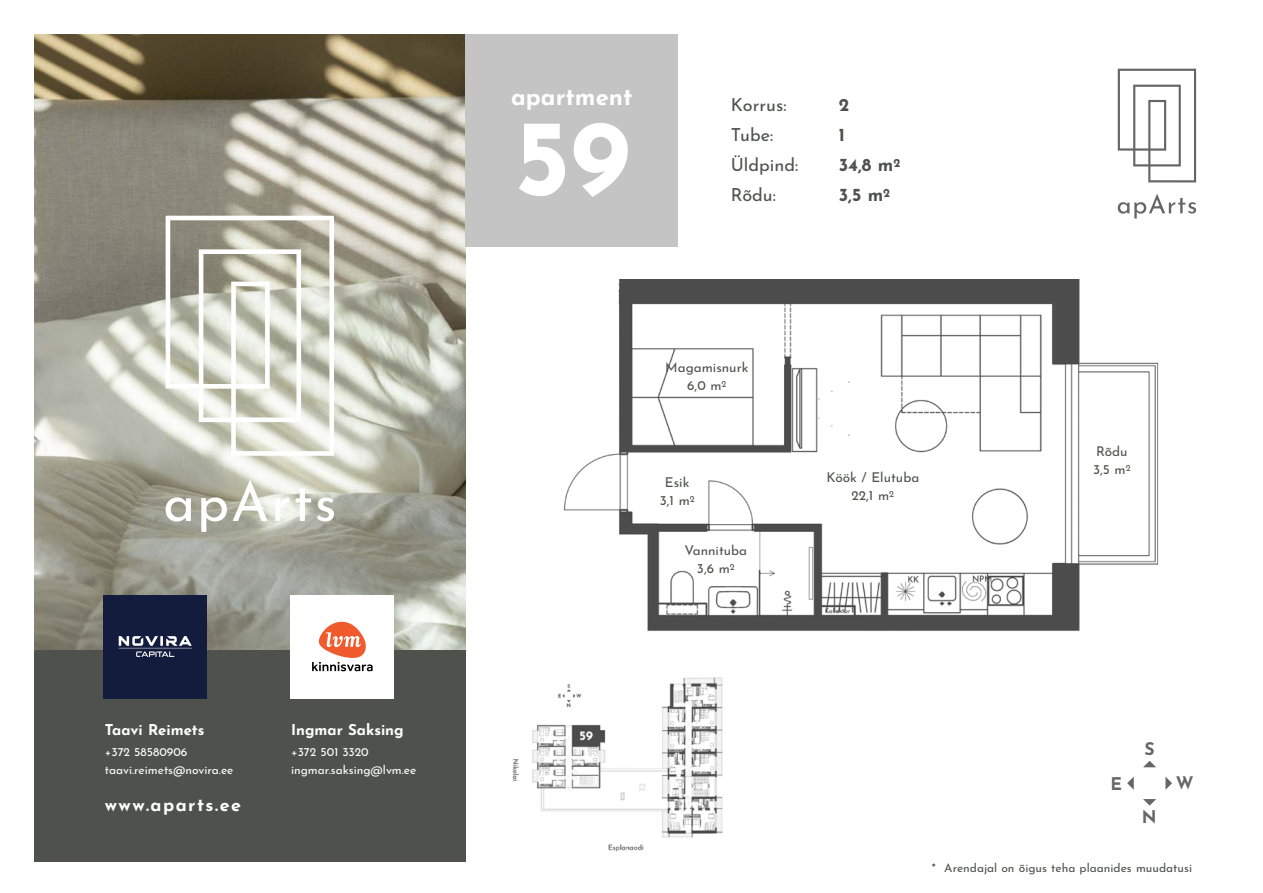
<style>
.page{position:relative;width:1263px;height:893px;background:#fff}
.page>*{position:absolute;margin:0;border:0;box-sizing:border-box;transform-origin:0 0}
.t1{font:700 108px "Josefin Sans";color:#fff}
.t2{font:700 24px "Josefin Sans";color:#fff}
.t3{font:18px "Josefin Sans";color:#4f524c}
.t4{font:700 18px "Josefin Sans";letter-spacing:.08em;color:#fff}
.t5{font:700 18px "Josefin Sans";color:#4f524c}
.t6{font:700 17.4px "Josefin Sans";color:#666}
.t7{font:700 15px "Josefin Sans";color:#fff}
.t8{font:13.5px/18px "Josefin Sans";color:#4f524c;text-align:center}
.t9{font:12px/18px "Josefin Sans";color:#fff}
.t10{font:12px "Josefin Sans";color:#4f524c}
</style>
<div class="page">
<div style="left:34px;top:649px;width:432px;height:213px;background:#4f524c"></div>
<img style="left:34px;top:34px;width:432px;height:615px">
<svg style="left:166px;top:497px;width:25px;height:24px"></svg>
<svg style="left:201px;top:497px;width:26px;height:35px"></svg>
<svg style="left:233px;top:480px;width:35px;height:41px"></svg>
<svg style="left:275px;top:497px;width:14px;height:24px"></svg>
<svg style="left:296px;top:488px;width:15px;height:33px"></svg>
<svg style="left:317px;top:497px;width:17px;height:24px"></svg>
<svg style="left:166px;top:216px;width:168px;height:240px"></svg>
<svg style="left:1127px;top:761px;width:45px;height:45px"></svg>
<div style="left:291px;top:595px;width:103px;height:103px;background:#fff"></div>
<svg style="left:312px;top:621px;width:61px;height:50px"></svg>
<div style="left:103px;top:595px;width:104px;height:103px;background:#131c3d"></div>
<svg style="left:119px;top:636px;width:73px;height:21px"></svg>
<div style="left:466px;top:34px;width:212px;height:213px;background:#c4c4c4"></div>
<svg style="left:1118px;top:194px;width:78px;height:25px"></svg>
<svg style="left:1118px;top:69px;width:78px;height:113px"></svg>
<img style="left:563px;top:280px;width:596px;height:398px">
<img style="left:512px;top:678px;width:211px;height:174px">
<div style="left:1082px;top:435px;width:60px;height:53px;background:#fff"></div>
<p class="t7" style="left:105px;top:717px;width:101px">Taavi Reimets</p>
<p class="t9" style="left:105px;top:742px;width:130px">+372 58580906 taavi.reimets@novira.ee</p>
<h3 class="t4" style="left:105px;top:789px;width:138px">www.aparts.ee</h3>
<p class="t7" style="left:291px;top:717px;width:114px">Ingmar Saksing</p>
<p class="t9" style="left:291px;top:742px;width:127px">+372 501 3320 ingmar.saksing@lvm.ee</p>
<h2 class="t2" style="left:511px;top:75px;width:123px">apartment</h2>
<h1 class="t1" style="left:514px;top:61px;width:116px">59</h1>
<h3 class="t3" style="left:731px;top:90px;width:57px">Korrus:</h3>
<h3 class="t5" style="left:839px;top:89px;width:12px">2</h3>
<h3 class="t3" style="left:731px;top:120px;width:44px">Tube:</h3>
<h3 class="t5" style="left:839px;top:119px;width:8px">1</h3>
<h3 class="t3" style="left:731px;top:150px;width:69px">Üldpind:</h3>
<h3 class="t5" style="left:839px;top:149px;width:63px">34,8 m<sup>2</sup></h3>
<h3 class="t3" style="left:731px;top:180px;width:47px">Rõdu:</h3>
<h3 class="t5" style="left:839px;top:179px;width:53px">3,5 m<sup>2</sup></h3>
<p class="t8" style="left:665px;top:357px;width:85px">Magamisnurk<br>6,0 m<sup>2</sup></p>
<p class="t8" style="left:660px;top:471px;width:37px">Esik<br>3,1 m<sup>2</sup></p>
<p class="t8" style="left:685px;top:540px;width:64px">Vannituba<br>3,6 m<sup>2</sup></p>
<p class="t8" style="left:826px;top:467px;width:94px">Köök / Elutuba<br>22,1 m<sup>2</sup></p>
<p class="t8" style="left:1093px;top:441px;width:39px;text-align:left">Rõdu<br>3,5 m<sup>2</sup></p>
<h3 class="t6" style="left:1144px;top:733px;width:12px">S</h3>
<h3 class="t6" style="left:1111px;top:768px;width:13px">E</h3>
<h3 class="t6" style="left:1176px;top:768px;width:19px">W</h3>
<h3 class="t6" style="left:1142px;top:801px;width:16px">N</h3>
<p class="t10" style="left:932px;top:857px;width:262px">* Arendajal on õigus teha plaanides muudatusi</p>
</div>
